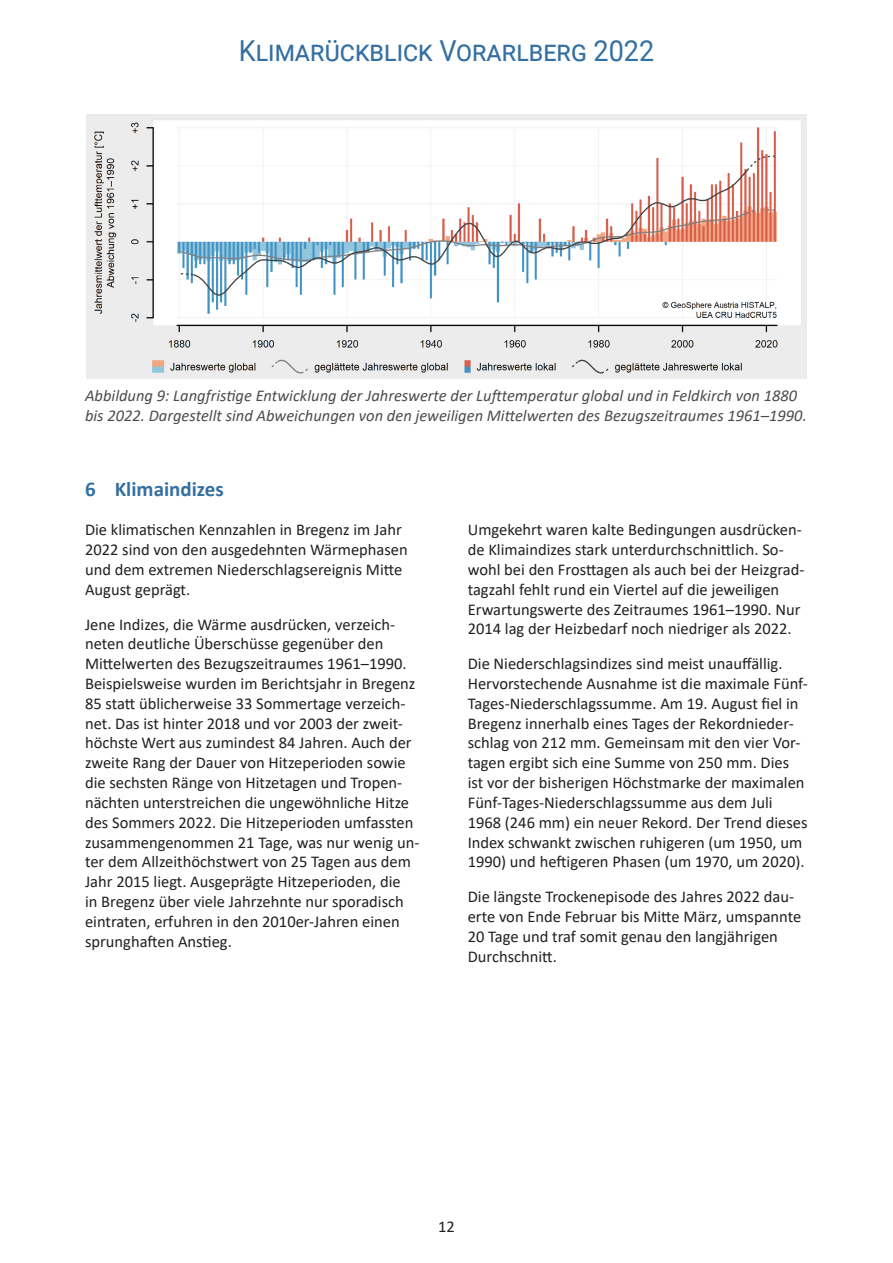
<style>
.page{position:relative;width:893px;height:1263px;background:#fff}
.page>*{position:absolute;margin:0;border:0;box-sizing:border-box;transform-origin:0 0}
.t1{font:28.95px "Roboto";color:#346fa2;scale:.93 1}
.t2{font:700 21px "Calibri";color:#346fa2}
.t3{font:16.5px/19.8px "Calibri";color:#231f20}
.t4{font:italic 16.5px/19.8px "Calibri";color:#4a4d4f}
</style>
<div class="page">
<img style="left:86px;top:115px;width:721px;height:263px">
<h1 class="t1" style="left:239px;top:30px;width:448px">Klimarückblick Vorarlberg 2022</h1>
<p class="t4" style="left:85px;top:385px;width:723px">Abbildung 9: Langfristige Entwicklung der Jahreswerte der Lufttemperatur global und in Feldkirch von 1880 bis 2022. Dargestellt sind Abweichungen von den jeweiligen Mittelwerten des Bezugszeitraumes 1961–1990.</p>
<h1 class="t2" style="left:85px;top:474px;width:140px">6 Klimaindizes</h1>
<p class="t3" style="left:85px;top:520px;width:324px">Die klimatischen Kennzahlen in Bregenz im Jahr 2022 sind von den ausgedehnten Wärmephasen und dem extremen Niederschlagsereignis Mitte August geprägt.</p>
<p class="t3" style="left:85px;top:614px;width:336px">Jene Indizes, die Wärme ausdrücken, verzeich&shy;neten deutliche Überschüsse gegenüber den Mittelwerten des Bezugszeitraumes 1961–1990.<br>Beispielsweise wurden im Berichtsjahr in Bregenz 85 statt üblicherweise 33 Sommertage verzeich&shy;net. Das ist hinter 2018 und vor 2003 der zweit&shy;höchste Wert aus zumindest 84 Jahren. Auch der zweite Rang der Dauer von Hitzeperioden sowie die sechsten Ränge von Hitzetagen und Tropen&shy;nächten unterstreichen die ungewöhnliche Hitze des Sommers 2022. Die Hitzeperioden umfassten zusammengenommen 21 Tage, was nur wenig un&shy;ter dem Allzeithöchstwert von 25 Tagen aus dem Jahr 2015 liegt. Ausgeprägte Hitzeperioden, die<br>in Bregenz über viele Jahrzehnte nur sporadisch eintraten, erfuhren in den 2010er-Jahren einen sprunghaften Anstieg.</p>
<p class="t3" style="left:468px;top:520px;width:338px">Umgekehrt waren kalte Bedingungen ausdrücken&shy;de Klimaindizes stark unterdurchschnittlich. So&shy;wohl bei den Frosttagen als auch bei der Heizgrad&shy;tagzahl fehlt rund ein Viertel auf die jeweiligen Erwartungswerte des Zeitraumes 1961–1990. Nur 2014 lag der Heizbedarf noch niedriger als 2022.</p>
<p class="t3" style="left:468px;top:653px;width:342px">Die Niederschlagsindizes sind meist unauffällig.<br>Hervorstechende Ausnahme ist die maximale Fünf-Tages-Niederschlagssumme. Am 19. August fiel in Bregenz innerhalb eines Tages der Rekordnieder&shy;schlag von 212 mm. Gemeinsam mit den vier Vor&shy;tagen ergibt sich eine Summe von 250 mm. Dies ist vor der bisherigen Höchstmarke der maximalen Fünf-Tages-Niederschlagssumme aus dem Juli 1968 (246 mm) ein neuer Rekord. Der Trend dieses Index schwankt zwischen ruhigeren (um 1950, um 1990) und heftigeren Phasen (um 1970, um 2020).</p>
<p class="t3" style="left:468px;top:886px;width:335px">Die längste Trockenepisode des Jahres 2022 dau&shy;erte von Ende Februar bis Mitte März, umspannte 20 Tage und traf somit genau den langjährigen Durchschnitt.</p>
<p class="t3" style="left:438px;top:1216px;width:18px">12</p>
</div>
